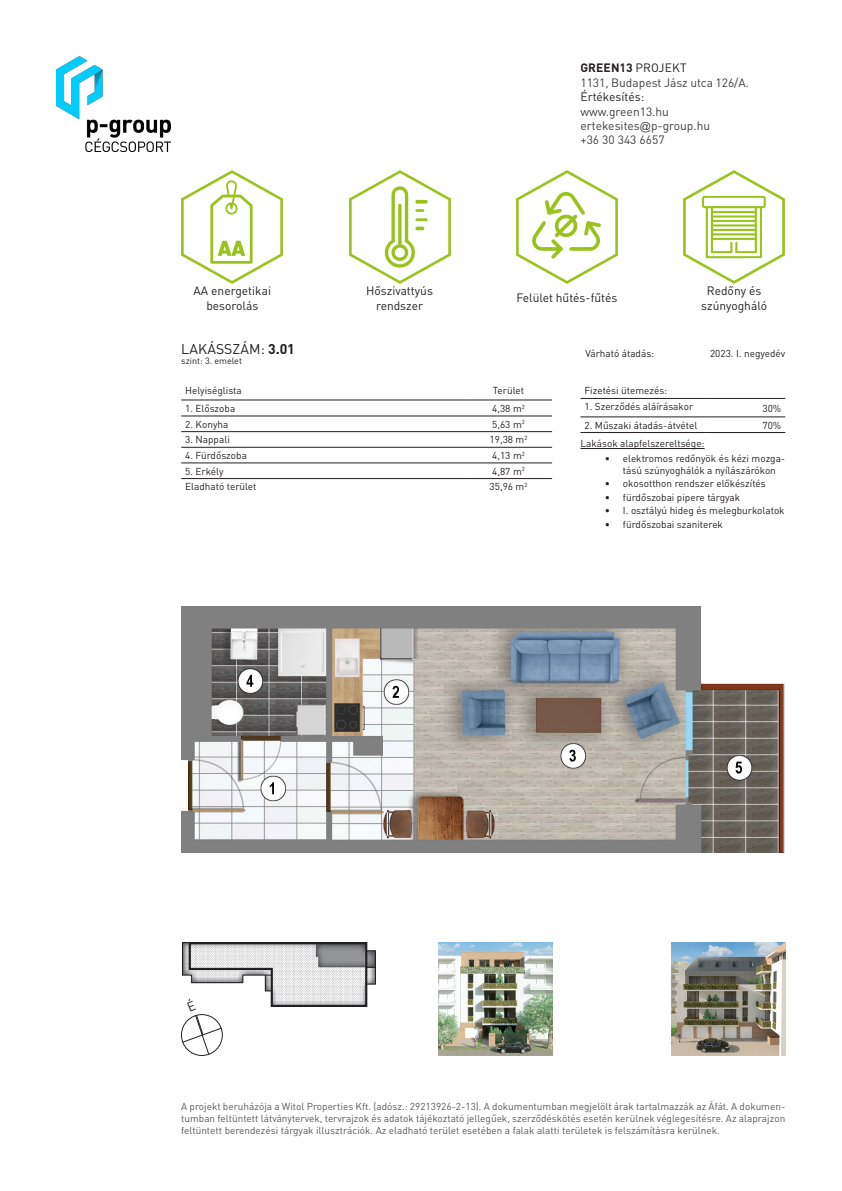
<style>
.page{position:relative;width:842px;height:1191px;background:#fff}
.page>*{position:absolute;margin:0;border:0;box-sizing:border-box;transform-origin:0 0}
.Bekezdésstílus_1{font:14px "DIN Pro";letter-spacing:.01em;color:#231f20}
.t1{font:12px "DIN Pro";color:#231f20}
.t2{font:12px "DIN Pro";color:#3e3e3f}
.t3{font:700 12px "DIN Pro";letter-spacing:.01em;color:#231f20}
.Bekezdésstílus_2{font:10px/12px "DIN Pro";color:#231f20}
.t4{font:10px/12px "DIN Pro";color:#57585a;text-align:justify}
.t5{font:9px "DIN Pro";color:#231f20}
.s1{font-weight:400}
.s2{font-family:"Arial";font-size:11px}
.s3{font-weight:700}
</style>
<div class="page">
<img style="left:57px;top:57px;width:113px;height:94px">
<img style="left:439px;top:942px;width:113px;height:113px">
<img style="left:672px;top:942px;width:113px;height:113px">
<img style="left:181px;top:606px;width:604px;height:246px">
<img style="left:182px;top:942px;width:194px;height:64px">
<hr style="left:580px;top:398px;width:126px;height:1px;background:#231f20">
<hr style="left:706px;top:398px;width:79px;height:1px;background:#231f20">
<hr style="left:580px;top:416px;width:126px;height:1px;background:#231f20">
<hr style="left:706px;top:416px;width:79px;height:1px;background:#231f20">
<hr style="left:580px;top:432px;width:126px;height:1px;background:#231f20">
<hr style="left:706px;top:432px;width:79px;height:1px;background:#231f20">
<img style="left:182px;top:170px;width:101px;height:113px">
<img style="left:349px;top:170px;width:101px;height:113px">
<img style="left:516px;top:170px;width:101px;height:113px">
<img style="left:684px;top:170px;width:101px;height:113px">
<hr style="left:580px;top:448px;width:125px;height:1px;background:#231f20">
<hr style="left:181px;top:399px;width:284px;height:1px;background:#231f20">
<hr style="left:465px;top:399px;width:87px;height:1px;background:#231f20">
<hr style="left:181px;top:416px;width:284px;height:1px;background:#231f20">
<hr style="left:465px;top:416px;width:87px;height:1px;background:#231f20">
<hr style="left:181px;top:431px;width:284px;height:1px;background:#231f20">
<hr style="left:465px;top:431px;width:87px;height:1px;background:#231f20">
<hr style="left:181px;top:447px;width:284px;height:1px;background:#231f20">
<hr style="left:465px;top:447px;width:87px;height:1px;background:#231f20">
<hr style="left:181px;top:463px;width:284px;height:1px;background:#231f20">
<hr style="left:465px;top:463px;width:87px;height:1px;background:#231f20">
<hr style="left:181px;top:478px;width:284px;height:1px;background:#231f20">
<hr style="left:465px;top:478px;width:87px;height:1px;background:#231f20">
<div style="left:181px;top:1014px;width:42px;height:41px;border:1px solid #231f20;border-radius:50%"></div>
<svg style="left:182px;top:998px;width:40px;height:57px"></svg>
<p class="t1" style="left:194px;top:283px;width:79px">AA energetikai</p>
<p class="t1" style="left:206px;top:297px;width:54px">besorolás</p>
<p class="t1" style="left:366px;top:283px;width:68px">Hőszivattyús</p>
<p class="t1" style="left:376px;top:297px;width:49px">rendszer</p>
<p class="t3" style="left:580px;top:60px;width:108px">GREEN13 <span class="s1">PROJEKT</span></p>
<p class="t2" style="left:580px;top:74px;width:170px">1131, Budapest Jász utca 126/A.</p>
<p class="t1" style="left:580px;top:89px;width:65px">Értékesítés:</p>
<p class="t2" style="left:580px;top:103px;width:90px">www.green13.hu</p>
<p class="t2" style="left:580px;top:118px;width:131px">ertekesites<span class="s2">@</span>p-group.hu</p>
<p class="t2" style="left:580px;top:132px;width:86px">+36 30 343 6657</p>
<p class="t1" style="left:516px;top:290px;width:103px">Felület hűtés-fűtés</p>
<p class="t1" style="left:707px;top:283px;width:56px">Redőny és</p>
<p class="t1" style="left:701px;top:297px;width:67px">szúnyogháló</p>
<p class="Bekezdésstílus_1" style="left:181px;top:339px;width:115px">LAKÁSSZÁM: <span class="s3">3.01</span></p>
<p class="Bekezdésstílus_2" style="left:585px;top:347px;width:70px">Várható átadás:</p>
<p class="Bekezdésstílus_2" style="left:710px;top:347px;width:77px">2023. I. negyedév</p>
<p class="t5" style="left:181px;top:354px;width:62px">szint: 3. emelet</p>
<p class="Bekezdésstílus_2" style="left:185px;top:384px;width:58px">Helyiséglista</p>
<p class="Bekezdésstílus_2" style="left:493px;top:384px;width:33px">Terület</p>
<p class="Bekezdésstílus_2" style="left:185px;top:402px;width:52px">1. Előszoba</p>
<p class="Bekezdésstílus_2" style="left:492px;top:402px;width:34px">4,38 m<sup>2</sup></p>
<p class="Bekezdésstílus_2" style="left:185px;top:417px;width:45px">2. Konyha</p>
<p class="Bekezdésstílus_2" style="left:492px;top:417px;width:34px">5,63 m<sup>2</sup></p>
<p class="Bekezdésstílus_2" style="left:185px;top:433px;width:46px">3. Nappali</p>
<p class="Bekezdésstílus_2" style="left:490px;top:433px;width:39px">19,38 m<sup>2</sup></p>
<p class="Bekezdésstílus_2" style="left:185px;top:449px;width:63px">4. Fürdőszoba</p>
<p class="Bekezdésstílus_2" style="left:492px;top:449px;width:34px">4,13 m<sup>2</sup></p>
<p class="Bekezdésstílus_2" style="left:185px;top:464px;width:40px">5. Erkély</p>
<p class="Bekezdésstílus_2" style="left:492px;top:464px;width:34px">4,87 m<sup>2</sup></p>
<p class="Bekezdésstílus_2" style="left:185px;top:480px;width:73px">Eladható terület</p>
<p class="Bekezdésstílus_2" style="left:490px;top:480px;width:39px">35,96 m<sup>2</sup></p>
<p class="Bekezdésstílus_2" style="left:584px;top:384px;width:84px">Fizetési ütemezés:</p>
<p class="Bekezdésstílus_2" style="left:584px;top:400px;width:110px">1. Szerződés aláírásakor</p>
<p class="Bekezdésstílus_2" style="left:762px;top:401px;width:20px">30%</p>
<p class="Bekezdésstílus_2" style="left:584px;top:418px;width:114px">2. Műszaki átadás-átvétel</p>
<p class="Bekezdésstílus_2" style="left:762px;top:418px;width:20px">70%</p>
<p class="Bekezdésstílus_2" style="left:580px;top:437px;width:126px">Lakások alapfelszereltsége:</p>
<p class="Bekezdésstílus_2" style="left:623px;top:452px;width:164px;text-indent:-18px">• elektromos redőnyök és kézi mozga&shy;tású szúnyoghálók a nyílászárókon</p>
<p class="Bekezdésstílus_2" style="left:605px;top:477px;width:162px">• okosotthon rendszer előkészítés</p>
<p class="Bekezdésstílus_2" style="left:605px;top:491px;width:137px">• fürdőszobai pipere tárgyak</p>
<p class="Bekezdésstílus_2" style="left:605px;top:504px;width:181px">• I. osztályú hideg és melegburkolatok</p>
<p class="Bekezdésstílus_2" style="left:605px;top:517px;width:119px">• fürdőszobai szaniterek</p>
<p class="t4" style="left:181px;top:1100px;width:606px">A projekt beruházója a Witol Properties Kft. (adósz.: 29213926-2-13). A dokumentumban megjelölt árak tartalmazzák az Áfát. A dokumen&shy;tumban feltüntett látványtervek, tervrajzok és adatok tájékoztató jellegűek, szerződéskötés esetén kerülnek véglegesítésre. Az alaprajzon feltüntett berendezési tárgyak illusztrációk. Az eladható terület esetében a falak alatti területek is felszámításra kerülnek.</p>
</div>
